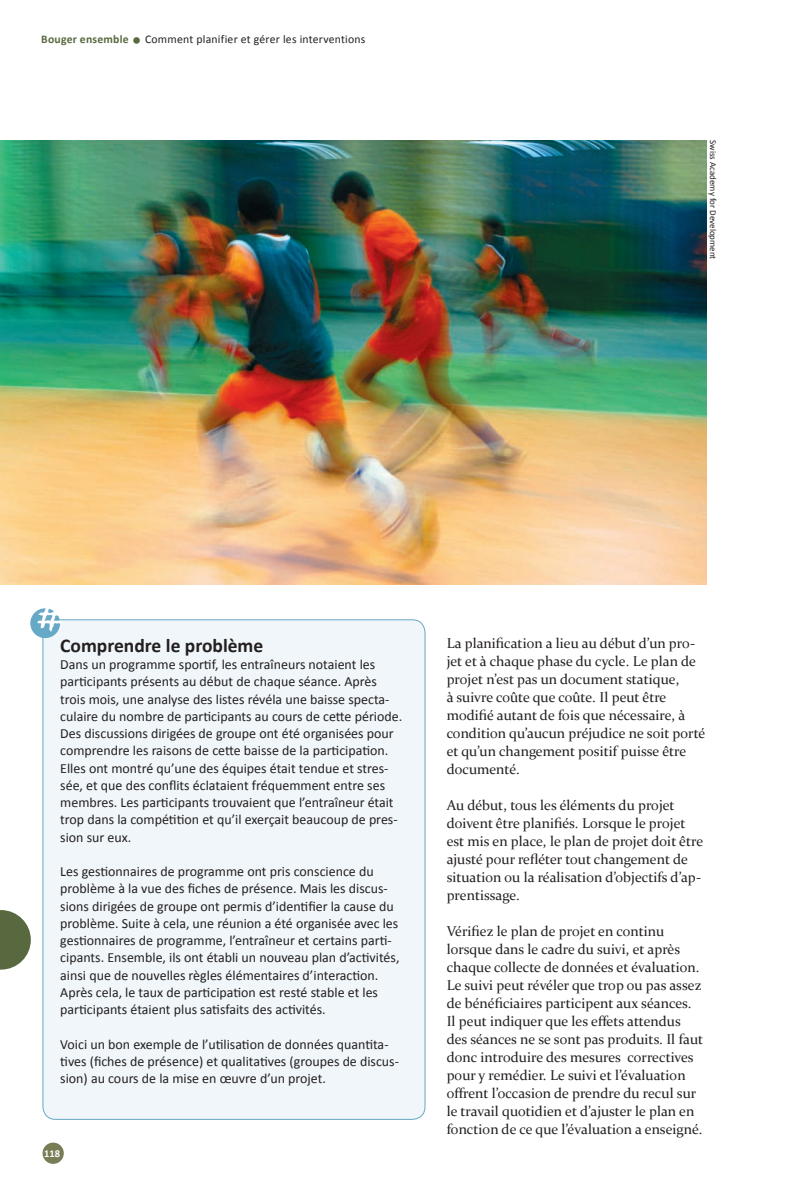
<style>
.page{position:relative;width:787px;height:1191px;background:#fff}
.page>*{position:absolute;margin:0;border:0;box-sizing:border-box;transform-origin:0 0}
.t1{font:700 19.5px "Calibri";color:#231f20}
.t2{font:14.25px/18px "Constantia";color:#231f20}
.t3{font:13.95px/17.2px "Calibri";color:#231f20}
.t4{font:11.7px "Calibri";letter-spacing:.02em;color:#231f20}
.t5{font:700 10.5px "Calibri";color:#fff}
.t6{font:9px "Calibri";color:#231f20}
.s1{font-weight:700;color:#59693f}
.s2{font-size:21px;color:#59693f}
</style>
<div class="page">
<div style="left:43px;top:1142px;width:21px;height:21px;background:#787d56;border-radius:50%"></div>
<svg style="left:0;top:910px;width:31px;height:59px"></svg>
<div style="left:43px;top:620px;width:382px;height:499px;background:#f0f6f9;border-radius:13px"></div>
<div style="left:30px;top:608px;width:30px;height:30px;background:#65a9c6;border-radius:50%"></div>
<img style="left:38px;top:608px;width:23px;height:24px">
<img style="left:0;top:140px;width:706px;height:445px">
<p class="t4" style="left:41px;top:32px;width:326px"><span class="s1">Bouger ensemble</span> <span class="s2">•</span> Comment planifier et gérer les interventions</p>
<p class="t6" style="left:718px;top:140px;width:120px;rotate:90deg">Swiss Academy for Development</p>
<h1 class="t1" style="left:60px;top:633px;width:204px">Comprendre le problème</h1>
<p class="t3" style="left:60px;top:656px;width:343px">Dans un programme sportif, les entraîneurs notaient les participants présents au début de chaque séance. Après trois mois, une analyse des listes révéla une baisse specta&shy;culaire du nombre de participants au cours de cette période.<br>Des discussions dirigées de groupe ont été organisées pour comprendre les raisons de cette baisse de la participation.<br>Elles ont montré qu’une des équipes était tendue et stres&shy;sée, et que des conflits éclataient fréquemment entre ses membres. Les participants trouvaient que l’entraîneur était trop dans la compétition et qu’il exerçait beaucoup de pres&shy;sion sur eux.</p>
<p class="t3" style="left:60px;top:863px;width:341px">Les gestionnaires de programme ont pris conscience du problème à la vue des fiches de présence. Mais les discus&shy;sions dirigées de groupe ont permis d’identifier la cause du problème. Suite à cela, une réunion a été organisée avec les gestionnaires de programme, l’entraîneur et certains parti&shy;cipants. Ensemble, ils ont établi un nouveau plan d’activités, ainsi que de nouvelles règles élémentaires d’interaction.<br>Après cela, le taux de participation est resté stable et les participants étaient plus satisfaits des activités.</p>
<p class="t3" style="left:60px;top:1035px;width:340px">Voici un bon exemple de l’utilisation de données quantita&shy;tives (fiches de présence) et qualitatives (groupes de discus&shy;sion) au cours de la mise en œuvre d’un projet.</p>
<p class="t5" style="left:44px;top:1147px;width:17px">118</p>
<p class="t2" style="left:446px;top:634px;width:260px">La planification a lieu au début d’un pro&shy;jet et à chaque phase du cycle. Le plan de projet n’est pas un document statique,<br>à suivre coûte que coûte. Il peut être modifié autant de fois que nécessaire, à condition qu’aucun préjudice ne soit porté et qu’un changement positif puisse être documenté.</p>
<p class="t2" style="left:446px;top:795px;width:258px">Au début, tous les éléments du projet doivent être planifiés. Lorsque le projet est mis en place, le plan de projet doit être ajusté pour refléter tout changement de situation ou la réalisation d’objectifs d’ap&shy;prentissage.</p>
<p class="t2" style="left:446px;top:921px;width:258px">Vérifiez le plan de projet en continu lorsque dans le cadre du suivi, et après chaque collecte de données et évaluation.<br>Le suivi peut révéler que trop ou pas assez de bénéficiaires participent aux séances.<br>Il peut indiquer que les effets attendus des séances ne se sont pas produits. Il faut donc introduire des mesures correctives pour y remédier. Le suivi et l’évaluation offrent l’occasion de prendre du recul sur le travail quotidien et d’ajuster le plan en fonction de ce que l’évaluation a enseigné.</p>
</div>
